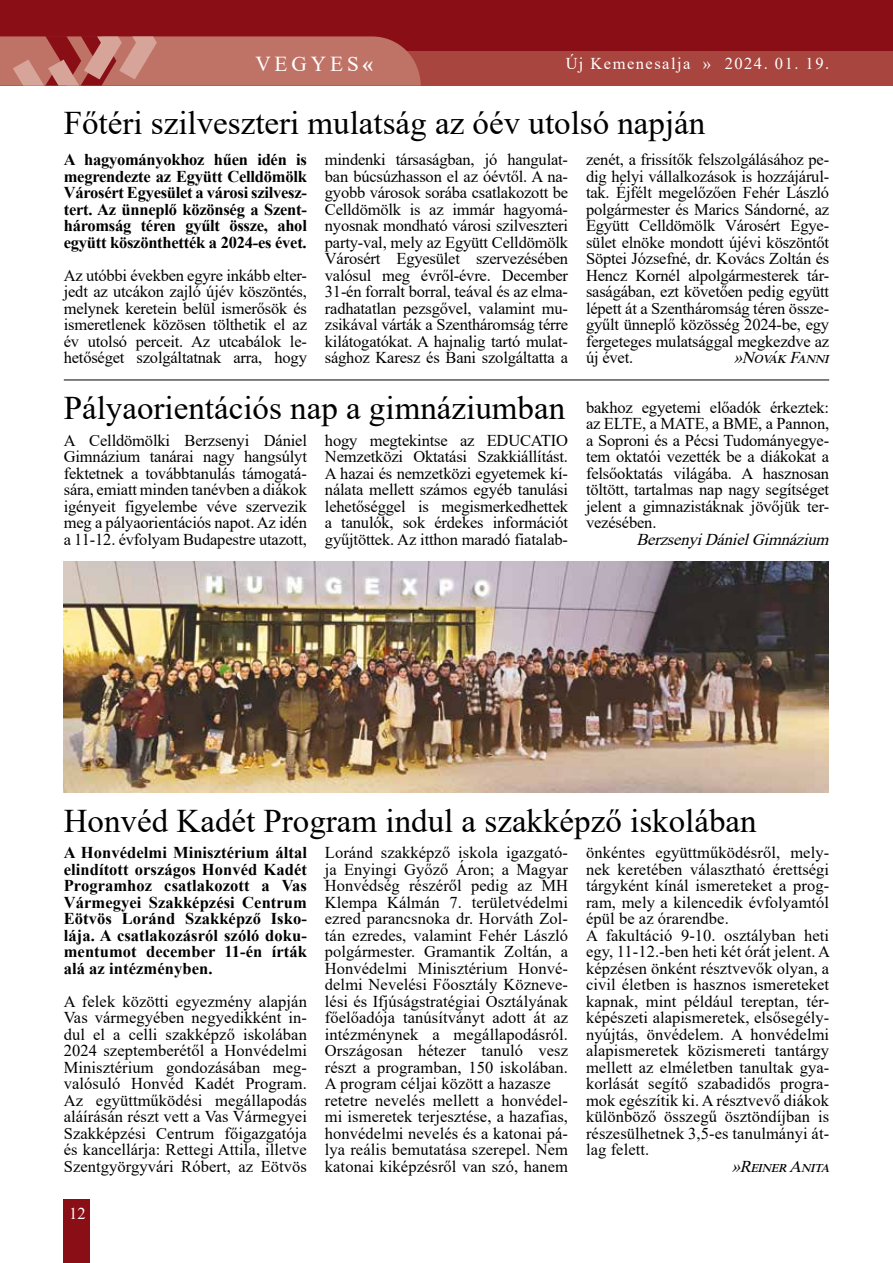
<style>
.page{position:relative;width:893px;height:1263px;background:#fff}
.page>*{position:absolute;margin:0;border:0;box-sizing:border-box;transform-origin:0 0}
.t1{font:33px "Times New Roman";color:#000}
.t2{font:21.3px "Times New Roman";letter-spacing:.185em;color:#fff}
.t3{font:16.5px/16.5px "Times New Roman";letter-spacing:.005em;color:#000;text-align:justify}
.t4{font:700 16.5px/16.5px "Times New Roman";letter-spacing:-.015em;color:#000;text-align:justify}
.t5{font:italic 16.5px "Times New Roman";color:#000}
.t6{font:16.5px "Times New Roman";letter-spacing:.09em;color:#fff}
.s1{font-weight:700}
</style>
<div class="page">
<div style="left:0;top:0;width:893px;height:85px;background:#8a0e16"></div>
<div style="left:0;top:52px;width:893px;height:34px;background:#a8453e"></div>
<div style="left:64px;top:1199px;width:26px;height:64px;background:#8a0e16"></div>
<svg style="left:0;top:36px;width:421px;height:50px;background:#bd6f65"></svg>
<hr style="left:64px;top:380px;width:765px;height:1px;background:#000">
<img style="left:64px;top:561px;width:764px;height:231px">
<p class="t2" style="left:255px;top:49px;width:119px">VEGYES<span class="s1">«</span></p>
<p class="t6" style="left:566px;top:52px;width:265px">Új Kemenesalja » 2024. 01. 19.</p>
<h1 class="t1" style="left:64px;top:99px;width:643px">Főtéri szilveszteri mulatság az óév utolsó napján</h1>
<p class="t4" style="left:64px;top:151px;width:245px">A hagyományokhoz hűen idén is megrendezte az Együtt Celldömölk Városért Egyesület a városi szilvesz&shy;tert. Az ünneplő közönség a Szent&shy;háromság téren gyűlt össze, ahol együtt köszönthették a 2024-es évet.</p>
<p class="t3" style="left:64px;top:266px;width:245px">Az utóbbi években egyre inkább elter&shy;jedt az utcákon zajló újév köszöntés, melynek keretein belül ismerősök és ismeretlenek közösen tölthetik el az év utolsó perceit. Az utcabálok le&shy;hetőséget szolgáltatnak arra, hogy</p>
<p class="t3" style="left:325px;top:151px;width:245px">mindenki társaságban, jó hangulat&shy;ban búcsúzhasson el az óévtől. A na&shy;gyobb városok sorába csatlakozott be Celldömölk is az immár hagyomá&shy;nyosnak mondható városi szilveszteri party-val, mely az Együtt Celldömölk Városért Egyesület szervezésében valósul meg évről-évre. December 31-én forralt borral, teával és az elma&shy;radhatatlan pezsgővel, valamint mu&shy;zsikával várták a Szentháromság térre kilátogatókat. A hajnalig tartó mulat&shy;sághoz Karesz és Bani szolgáltatta a</p>
<p class="t3" style="left:586px;top:151px;width:245px">zenét, a frissítők felszolgálásához pe&shy;dig helyi vállalkozások is hozzájárul&shy;tak. Éjfélt megelőzően Fehér László polgármester és Marics Sándorné, az Együtt Celldömölk Városért Egye&shy;sület elnöke mondott újévi köszöntőt Söptei Józsefné, dr. Kovács Zoltán és Hencz Kornél alpolgármesterek tár&shy;saságában, ezt követően pedig együtt lépett át a Szentháromság téren össze&shy;gyűlt ünneplő közösség 2024-be, egy fergeteges mulatsággal megkezdve az új évet.</p>
<p class="t5" style="left:734px;top:346px;width:102px">»NovákFanni</p>
<h1 class="t1" style="left:64px;top:385px;width:503px">Pályaorientációs nap a gimnáziumban</h1>
<p class="t3" style="left:64px;top:431px;width:245px">A Celldömölki Berzsenyi Dániel Gimnázium tanárai nagy hangsúlyt fektetnek a továbbtanulás támogatá&shy;sára, emiatt minden tanévben a diákok igényeit figyelembe véve szervezik meg a pályaorientációs napot. Az idén a 11-12. évfolyam Budapestre utazott,</p>
<p class="t3" style="left:325px;top:431px;width:245px">hogy megtekintse az EDUCATIO Nemzetközi Oktatási Szakkiállítást.<br>A hazai és nemzetközi egyetemek kí&shy;nálata mellett számos egyéb tanulási lehetőséggel is megismerkedhettek a tanulók, sok érdekes információt gyűjtöttek. Az itthon maradó fiatalab-</p>
<p class="t3" style="left:586px;top:398px;width:245px">bakhoz egyetemi előadók érkeztek: az ELTE, a MATE, a BME, a Pannon, a Soproni és a Pécsi Tudományegye&shy;tem oktatói vezették be a diákokat a felsőoktatás világába. A hasznosan töltött, tartalmas nap nagy segítséget jelent a gimnazistáknak jövőjük ter&shy;vezésében.</p>
<p class="t5" style="left:636px;top:527px;width:199px">BerzsenyiDánielGimnázium</p>
<h1 class="t1" style="left:64px;top:797px;width:694px">Honvéd Kadét Program indul a szakképző iskolában</h1>
<p class="t4" style="left:64px;top:844px;width:245px">A Honvédelmi Minisztérium által elindított országos Honvéd Kadét Programhoz csatlakozott a Vas Vármegyei Szakképzési Centrum Eötvös Loránd Szakképző Isko&shy;lája. A csatlakozásról szóló doku&shy;mentumot december 11-én írták alá az intézményben.</p>
<p class="t3" style="left:64px;top:992px;width:245px">A felek közötti egyezmény alapján Vas vármegyében negyedikként in&shy;dul el a celli szakképző iskolában 2024 szeptemberétől a Honvédelmi Minisztérium gondozásában meg&shy;valósuló Honvéd Kadét Program.<br>Az együttműködési megállapodás aláírásán részt vett a Vas Vármegyei Szakképzési Centrum főigazgatója és kancellárja: Rettegi Attila, illetve Szentgyörgyvári Róbert, az Eötvös</p>
<p class="t6" style="left:69px;top:1202px;width:18px">12</p>
<p class="t3" style="left:325px;top:844px;width:245px;text-align:left">Loránd szakképző iskola igazgató&shy;ja Enyingi Győző Áron; a Magyar Honvédség részéről pedig az MH Klempa Kálmán 7. területvédelmi ezred parancsnoka dr. Horváth Zol&shy;tán ezredes, valamint Fehér László polgármester. Gramantik Zoltán, a Honvédelmi Minisztérium Honvé&shy;delmi Nevelési Főosztály Közneve&shy;lési és Ifjúságstratégiai Osztályának főelőadója tanúsítványt adott át az intézménynek a megállapodásról.<br>Országosan hétezer tanuló vesz részt a programban, 150 iskolában.<br>A program céljai között a hazasze retetre nevelés mellett a honvédel&shy;mi ismeretek terjesztése, a hazafias, honvédelmi nevelés és a katonai pá&shy;lya reális bemutatása szerepel. Nem katonai kiképzésről van szó, hanem</p>
<p class="t3" style="left:586px;top:844px;width:246px;text-align:left">önkéntes együttműködésről, mely&shy;nek keretében választható érettségi tárgyként kínál ismereteket a prog&shy;ram, mely a kilencedik évfolyamtól épül be az órarendbe.<br>A fakultáció 9-10. osztályban heti egy, 11-12.-ben heti két órát jelent. A képzésen önként résztvevők olyan, a civil életben is hasznos ismereteket kapnak, mint például tereptan, tér&shy;képészeti alapismeretek, elsősegély&shy;nyújtás, önvédelem. A honvédelmi alapismeretek közismereti tantárgy mellett az elméletben tanultak gya&shy;korlását segítő szabadidős progra&shy;mok egészítik ki. A résztvevő diákok különböző összegű ösztöndíjban is részesülhetnek 3,5-es tanulmányi át&shy;lag felett.</p>
<p class="t5" style="left:732px;top:1154px;width:105px">»ReinerAnita</p>
</div>
